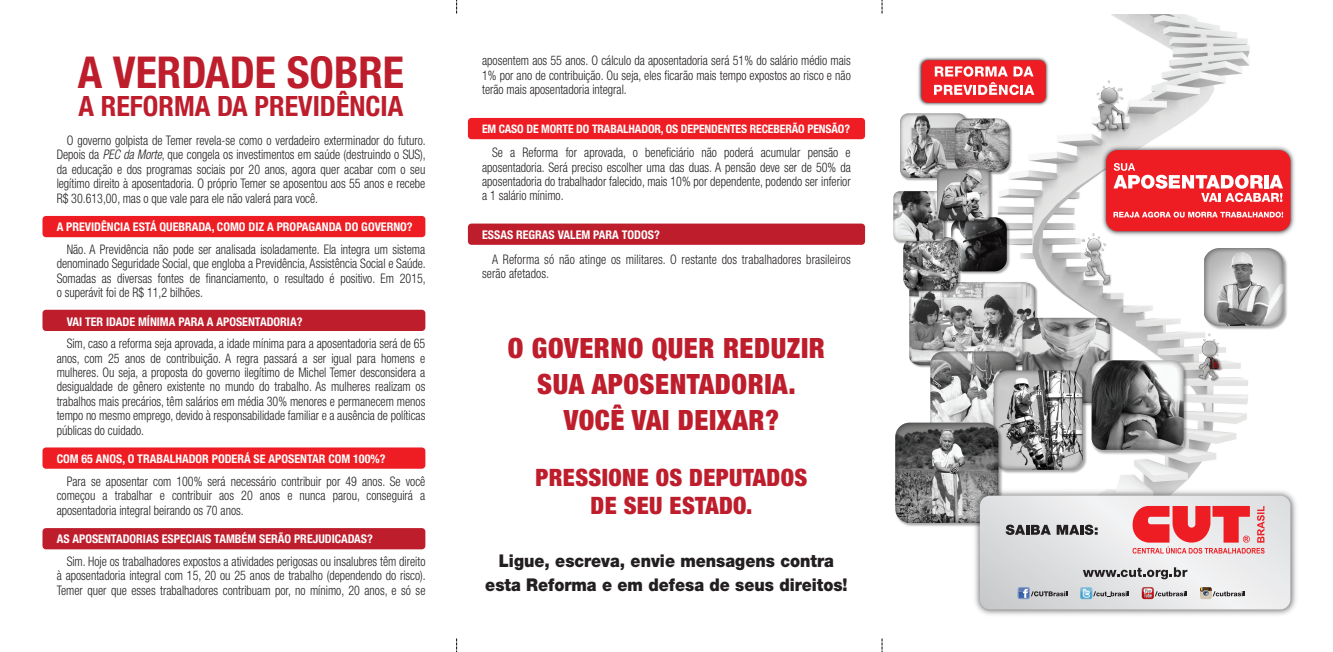
<style>
.page{position:relative;width:1333px;height:652px;background:#fff}
.page>*{position:absolute;margin:0;border:0;box-sizing:border-box;transform-origin:0 0}
.t1{font:700 condensed 44px "Helvetica Neue LT Std";color:#be1d2c}
.t2{font:900 condensed 28px/36px "Helvetica Neue LT Std";letter-spacing:.02em;color:#be1d2c;text-align:center}
.t3{font:700 condensed 28px "Helvetica Neue LT Std";color:#be1d2c}
.t4{font:900 condensed 24px/28px "Helvetica Neue LT Std";letter-spacing:.015em;color:#be1d2c;text-align:center}
.t5{font:900 17.6px/24px "Helvetica Neue LT Std";color:#231f20;text-align:center;scale:.91 1}
.t6{font:300 condensed 13.2px/14.4px "Helvetica Neue LT Std";color:#231f20;text-align:justify;scale:.91 1}
.t7{font:700 condensed 12px "Helvetica Neue LT Std";color:#fff}
.t8{font:700 condensed 11.8px "Helvetica Neue LT Std";letter-spacing:-.01em;color:#fff}
.s1{font-style:italic}
</style>
<div class="page">
<svg style="left:456px;top:0;width:1px;height:652px"></svg>
<svg style="left:881px;top:0;width:1px;height:652px"></svg>
<div style="left:879px;top:14px;width:439px;height:624px;background:#fff"></div>
<img style="left:1020px;top:14px;width:230px;height:343px">
<svg style="left:1118px;top:457px;width:99px;height:29px"></svg>
<img style="left:1095px;top:130px;width:31px;height:3px">
<img style="left:1093px;top:86px;width:34px;height:44px">
<img style="left:1096px;top:80px;width:26px;height:24px">
<svg style="left:1096px;top:80px;width:25px;height:23px"></svg>
<img style="left:1097px;top:285px;width:15px;height:2px">
<img style="left:1080px;top:238px;width:33px;height:47px">
<img style="left:1081px;top:238px;width:25px;height:13px">
<svg style="left:1081px;top:233px;width:24px;height:17px"></svg>
<img style="left:1195px;top:339px;width:28px;height:18px">
<img style="left:1202px;top:353px;width:17px;height:4px">
<img style="left:1099px;top:143px;width:196px;height:95px">
<div style="left:1106px;top:150px;width:184px;height:81px;background:#ee1d23;border-radius:12px"></div>
<svg style="left:1113px;top:163px;width:169px;height:39px"></svg>
<svg style="left:1113px;top:212px;width:169px;height:6px"></svg>
<img style="left:918px;top:55px;width:132px;height:53px">
<div style="left:921px;top:60px;width:124px;height:43px;background:#ee1d23;border-radius:6px"></div>
<svg style="left:934px;top:66px;width:100px;height:29px"></svg>
<img style="left:962px;top:252px;width:48px;height:22px">
<svg style="left:951px;top:217px;width:55px;height:54px"></svg>
<img style="left:1202px;top:243px;width:85px;height:110px">
<img style="left:1204px;top:248px;width:79px;height:78px">
<svg style="left:1203px;top:248px;width:80px;height:78px;background:#afafaf"></svg>
<img style="left:958px;top:252px;width:4px;height:30px">
<svg style="left:903px;top:237px;width:55px;height:54px;background:#828382"></svg>
<img style="left:904px;top:178px;width:27px;height:3px">
<svg style="left:899px;top:113px;width:67px;height:65px;background:#a8a8a8"></svg>
<img style="left:896px;top:241px;width:35px;height:5px">
<svg style="left:893px;top:191px;width:51px;height:50px;background:#8f8f8f"></svg>
<img style="left:938px;top:116px;width:94px;height:50px">
<img style="left:954px;top:119px;width:55px;height:47px">
<svg style="left:954px;top:119px;width:55px;height:53px;background:#919191"></svg>
<img style="left:931px;top:166px;width:128px;height:86px">
<svg style="left:936px;top:169px;width:54px;height:52px;background:#959595"></svg>
<img style="left:1097px;top:313px;width:38px;height:44px">
<svg style="left:1022px;top:318px;width:87px;height:85px"></svg>
<img style="left:1097px;top:357px;width:151px;height:100px">
<svg style="left:1091px;top:360px;width:92px;height:90px;background:#6d6e6d"></svg>
<div style="left:454px;top:14px;width:425px;height:624px;background:#fff"></div>
<img style="left:975px;top:486px;width:321px;height:129px">
<svg style="left:979px;top:496px;width:311px;height:113px"></svg>
<svg style="left:1082px;top:567px;width:105px;height:12px"></svg>
<svg style="left:1017px;top:587px;width:50px;height:12px"></svg>
<svg style="left:1080px;top:587px;width:48px;height:12px"></svg>
<svg style="left:1141px;top:587px;width:45px;height:12px"></svg>
<svg style="left:1199px;top:587px;width:45px;height:12px"></svg>
<svg style="left:1124px;top:506px;width:140px;height:48px;background:#ec8286"></svg>
<svg style="left:895px;top:282px;width:202px;height:253px"></svg>
<div style="left:468px;top:118px;width:397px;height:21px;background:#ee1d23;border-radius:4px"></div>
<div style="left:468px;top:224px;width:397px;height:21px;background:#be1d2c;border-radius:4px"></div>
<div style="left:42px;top:447px;width:383px;height:22px;background:#ee1d23;border-radius:4px"></div>
<div style="left:42px;top:216px;width:383px;height:21px;background:#ee1d23;border-radius:4px"></div>
<div style="left:42px;top:310px;width:383px;height:21px;background:#be1d2c;border-radius:4px"></div>
<div style="left:42px;top:528px;width:383px;height:21px;background:#be1d2c;border-radius:4px"></div>
<h1 class="t1" style="left:78px;top:46px;width:328px">A VERDADE SOBRE</h1>
<h2 class="t3" style="left:79px;top:89px;width:326px">A REFORMA DA PREVIDÊNCIA</h2>
<p class="t6" style="left:57px;top:133px;width:407px;text-indent:10px">O governo golpista de Temer revela-se como o verdadeiro exterminador do futuro.<br>Depois da <span class="s1">PEC da Morte</span>, que congela os investimentos em saúde (destruindo o SUS), da educação e dos programas sociais por 20 anos, agora quer acabar com o seu legítimo direito à aposentadoria. O próprio Temer se aposentou aos 55 anos e recebe R$ 30.613,00, mas o que vale para ele não valerá para você.</p>
<p class="t7" style="left:57px;top:220px;width:357px">A PREVIDÊNCIA ESTÁ QUEBRADA, COMO DIZ A PROPAGANDA DO GOVERNO?</p>
<p class="t6" style="left:57px;top:242px;width:407px;text-indent:10px">Não. A Previdência não pode ser analisada isoladamente. Ela integra um sistema denominado Seguridade Social, que engloba a Previdência, Assistência Social e Saúde.<br>Somadas as diversas fontes de financiamento, o resultado é positivo. Em 2015, o superávit foi de R$ 11,2 bilhões.</p>
<p class="t7" style="left:67px;top:314px;width:237px">VAI TER IDADE MÍNIMA PARA A APOSENTADORIA?</p>
<p class="t6" style="left:57px;top:336px;width:406px;text-indent:10px">Sim, caso a reforma seja aprovada, a idade mínima para a aposentadoria será de 65 anos, com 25 anos de contribuição. A regra passará a ser igual para homens e mulheres. Ou seja, a proposta do governo ilegítimo de Michel Temer desconsidera a desigualdade de gênero existente no mundo do trabalho. As mulheres realizam os trabalhos mais precários, têm salários em média 30% menores e permanecem menos tempo no mesmo emprego, devido à responsabilidade familiar e a ausência de políticas públicas do cuidado.</p>
<p class="t7" style="left:57px;top:452px;width:330px">COM 65 ANOS, O TRABALHADOR PODERÁ SE APOSENTAR COM 100%?</p>
<p class="t6" style="left:57px;top:474px;width:406px;text-indent:10px">Para se aposentar com 100% será necessário contribuir por 49 anos. Se você começou a trabalhar e contribuir aos 20 anos e nunca parou, conseguirá a aposentadoria integral beirando os 70 anos.</p>
<p class="t7" style="left:57px;top:532px;width:318px">AS APOSENTADORIAS ESPECIAIS TAMBÉM SERÃO PREJUDICADAS?</p>
<p class="t6" style="left:57px;top:554px;width:407px;text-indent:10px">Sim. Hoje os trabalhadores expostos a atividades perigosas ou insalubres têm direito à aposentadoria integral com 15, 20 ou 25 anos de trabalho (dependendo do risco).<br>Temer quer que esses trabalhadores contribuam por, no mínimo, 20 anos, e só se</p>
<p class="t6" style="left:482px;top:53px;width:406px">aposentem aos 55 anos. O cálculo da aposentadoria será 51% do salário médio mais 1% por ano de contribuição. Ou seja, eles ficarão mais tempo expostos ao risco e não terão mais aposentadoria integral.</p>
<p class="t8" style="left:482px;top:122px;width:369px">EM CASO DE MORTE DO TRABALHADOR, OS DEPENDENTES RECEBERÃO PENSÃO?</p>
<p class="t6" style="left:482px;top:145px;width:406px;text-indent:10px">Se a Reforma for aprovada, o beneficiário não poderá acumular pensão e aposentadoria. Será preciso escolher uma das duas. A pensão deve ser de 50% da aposentadoria do trabalhador falecido, mais 10% por dependente, podendo ser inferior a 1 salário mínimo.</p>
<p class="t7" style="left:482px;top:228px;width:179px">ESSAS REGRAS VALEM PARA TODOS?</p>
<p class="t6" style="left:482px;top:252px;width:406px;text-indent:10px">A Reforma só não atinge os militares. O restante dos trabalhadores brasileiros serão afetados.</p>
<h2 class="t2" style="left:508px;top:330px;width:318px">O GOVERNO QUER REDUZIR<br>SUA APOSENTADORIA.<br>VOCÊ VAI DEIXAR?</h2>
<h3 class="t4" style="left:535px;top:463px;width:273px">PRESSIONE OS DEPUTADOS<br>DE SEU ESTADO.</h3>
<h3 class="t5" style="left:485px;top:549px;width:400px">Ligue, escreva, envie mensagens contra esta Reforma e em defesa de seus direitos!</h3>
</div>
